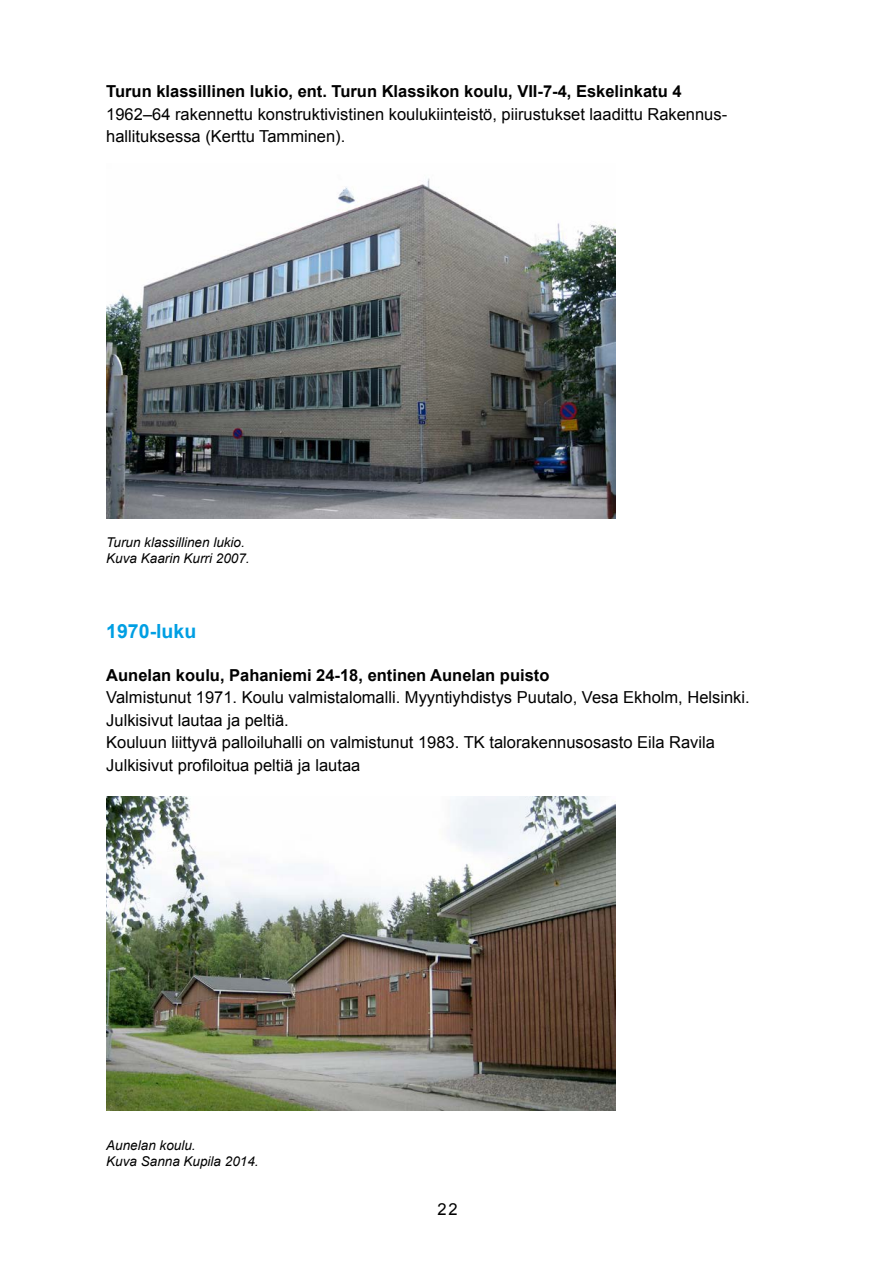
<style>
.page{position:relative;width:893px;height:1263px;background:#fff}
.page>*{position:absolute;margin:0;border:0;box-sizing:border-box;transform-origin:0 0}
.t1{font:700 19.5px "Arial";color:#009fe3}
.t2{font:16.5px/22.5px "Arial";color:#000}
.t3{font:700 16.5px "Arial";color:#000}
.t4{font:italic 13.5px/16.2px "Arial";color:#000}
</style>
<div class="page">
<img style="left:106px;top:796px;width:510px;height:315px">
<img style="left:106px;top:178px;width:510px;height:340px">
<p class="t3" style="left:106px;top:80px;width:577px">Turun klassillinen lukio, ent. Turun Klassikon koulu, VII-7-4, Eskelinkatu 4</p>
<p class="t2" style="left:106px;top:103px;width:622px">1962–64 rakennettu konstruktivistinen koulukiinteistö, piirustukset laadittu Rakennus&shy;hallituksessa (Kerttu Tamminen).</p>
<p class="t4" style="left:106px;top:534px;width:145px">Turun klassillinen lukio.<br>Kuva Kaarin Kurri 2007.</p>
<p class="t1" style="left:106px;top:618px;width:91px">1970-luku</p>
<p class="t3" style="left:106px;top:664px;width:445px">Aunelan koulu, Pahaniemi 24-18, entinen Aunelan puisto</p>
<p class="t2" style="left:106px;top:686px;width:645px">Valmistunut 1971. Koulu valmistalomalli. Myyntiyhdistys Puutalo, Vesa Ekholm, Helsinki.<br>Julkisivut lautaa ja peltiä.<br>Kouluun liittyvä palloiluhalli on valmistunut 1983. TK talorakennusosasto Eila Ravila Julkisivut profiloitua peltiä ja lautaa</p>
<p class="t4" style="left:106px;top:1137px;width:154px">Aunelan koulu.<br>Kuva Sanna Kupila 2014.</p>
<p class="t2" style="left:438px;top:1198px;width:21px">22</p>
</div>
